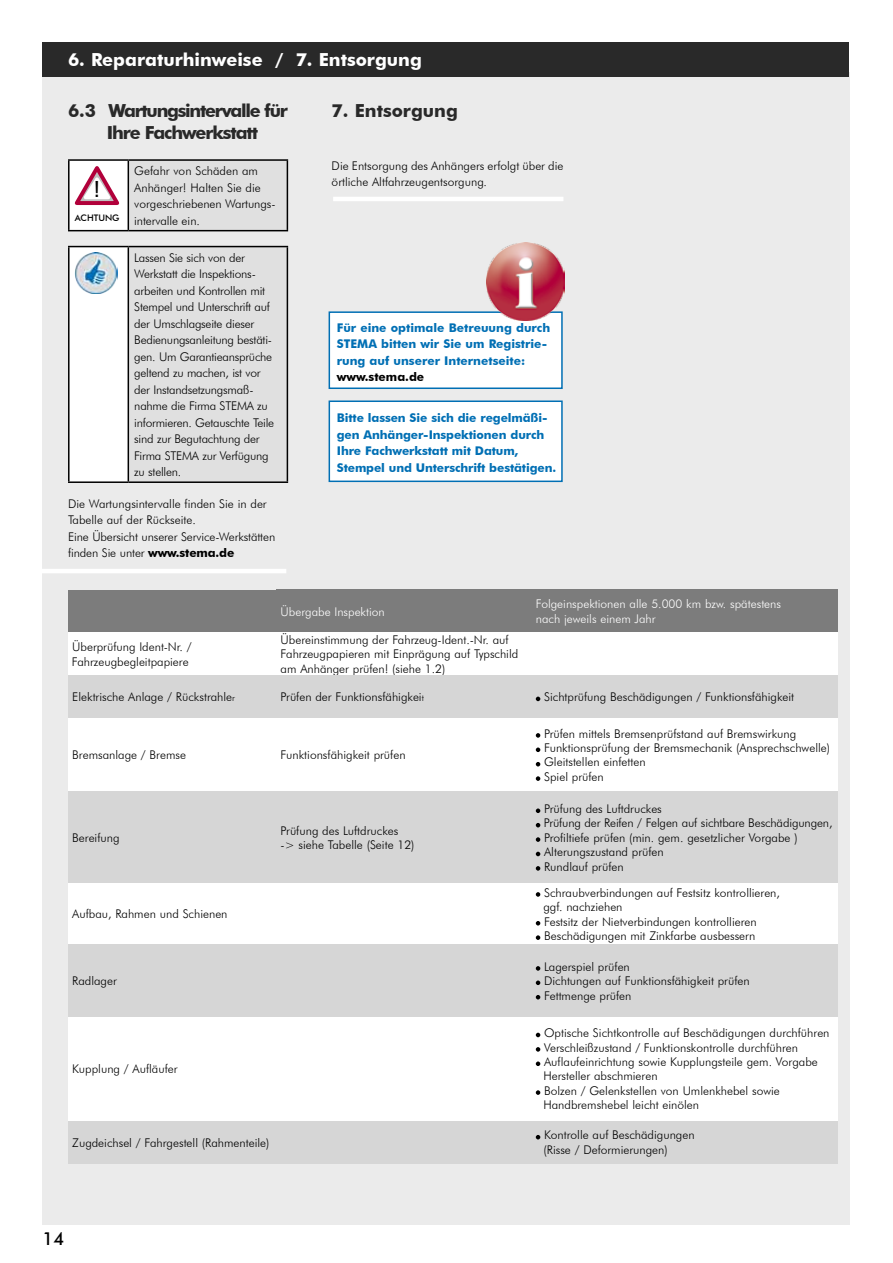
<style>
.page{position:relative;width:893px;height:1263px;background:#fff}
.page>*{position:absolute;margin:0;border:0;box-sizing:border-box;transform-origin:0 0}
.t1{font:24.6px "Serifa BT";color:#000}
.t2{font:700 18px/21.6px "Futura BT";letter-spacing:-.06em;color:#292929;text-align:center}
.t3{font:700 18px "Futura BT";color:#fff}
.t4{font:700 18px "Futura BT";color:#292929}
.t5{font:500 18px "Futura BT";color:#000}
.t6{font:300 12px/14.4px "Futura BT";color:#000}
.t7{font:300 12px/16.5px "Futura BT";letter-spacing:-.02em;color:#000}
.t8{font:700 12px/16.5px "Futura BT";letter-spacing:-.01em;color:#006fb4}
.t9{font:300 12px/14.4px "Futura BT";color:#fff}
.t10{font:700 12px "Futura BT";color:#000}
.t11{font:500 9px "Futura BT";color:#000}
.s1{font-weight:700}
.s2{font-size:9px}
</style>
<div class="page">
<div style="left:43px;top:72px;width:807px;height:1152px;background:#ebebeb"></div>
<div style="left:69px;top:160px;width:59px;height:71px;background:#fff"></div>
<div style="left:128px;top:160px;width:159px;height:71px;background:#e0e0e0"></div>
<hr style="left:68px;top:159px;width:60px;height:2px;background:#000">
<hr style="left:68px;top:161px;width:2px;height:69px;background:#000">
<hr style="left:128px;top:159px;width:160px;height:2px;background:#000">
<hr style="left:128px;top:161px;width:1px;height:69px;background:#000">
<hr style="left:287px;top:161px;width:1px;height:69px;background:#000">
<hr style="left:68px;top:230px;width:60px;height:1px;background:#000">
<hr style="left:128px;top:230px;width:160px;height:1px;background:#000">
<svg style="left:75px;top:166px;width:44px;height:39px"></svg>
<div style="left:69px;top:247px;width:59px;height:235px;background:#fff"></div>
<div style="left:128px;top:247px;width:159px;height:235px;background:#e0e0e0"></div>
<hr style="left:68px;top:246px;width:60px;height:1px;background:#000">
<hr style="left:68px;top:247px;width:2px;height:234px;background:#000">
<hr style="left:128px;top:246px;width:160px;height:1px;background:#000">
<hr style="left:128px;top:247px;width:1px;height:234px;background:#000">
<hr style="left:287px;top:247px;width:1px;height:234px;background:#000">
<hr style="left:68px;top:481px;width:60px;height:2px;background:#000">
<hr style="left:128px;top:481px;width:160px;height:2px;background:#000">
<img style="left:75px;top:253px;width:43px;height:41px">
<div style="left:43px;top:43px;width:806px;height:34px;background:#292929"></div>
<div style="left:68px;top:590px;width:208px;height:42px;background:#7c7c7c"></div>
<div style="left:276px;top:590px;width:263px;height:42px;background:#7c7c7c"></div>
<div style="left:531px;top:590px;width:307px;height:42px;background:#7c7c7c"></div>
<div style="left:68px;top:632px;width:208px;height:43px;background:#fff"></div>
<div style="left:276px;top:632px;width:255px;height:43px;background:#fff"></div>
<div style="left:531px;top:632px;width:307px;height:43px;background:#fff"></div>
<div style="left:68px;top:675px;width:208px;height:43px;background:#d6d6d6"></div>
<div style="left:276px;top:675px;width:255px;height:43px;background:#d6d6d6"></div>
<div style="left:531px;top:675px;width:307px;height:43px;background:#d6d6d6"></div>
<svg style="left:536px;top:697px;width:4px;height:4px"></svg>
<div style="left:68px;top:718px;width:208px;height:73px;background:#fff"></div>
<div style="left:276px;top:718px;width:255px;height:73px;background:#fff"></div>
<div style="left:531px;top:718px;width:307px;height:73px;background:#fff"></div>
<svg style="left:536px;top:733px;width:4px;height:5px"></svg>
<svg style="left:536px;top:747px;width:4px;height:5px"></svg>
<svg style="left:536px;top:762px;width:4px;height:4px"></svg>
<svg style="left:536px;top:776px;width:4px;height:5px"></svg>
<div style="left:68px;top:791px;width:208px;height:92px;background:#d6d6d6"></div>
<div style="left:276px;top:791px;width:255px;height:92px;background:#d6d6d6"></div>
<div style="left:531px;top:791px;width:307px;height:92px;background:#d6d6d6"></div>
<svg style="left:536px;top:808px;width:4px;height:5px"></svg>
<svg style="left:536px;top:823px;width:4px;height:4px"></svg>
<svg style="left:536px;top:837px;width:4px;height:5px"></svg>
<svg style="left:536px;top:852px;width:4px;height:4px"></svg>
<svg style="left:536px;top:866px;width:4px;height:5px"></svg>
<div style="left:68px;top:883px;width:208px;height:61px;background:#fff"></div>
<div style="left:276px;top:883px;width:255px;height:61px;background:#fff"></div>
<div style="left:531px;top:883px;width:307px;height:61px;background:#fff"></div>
<svg style="left:536px;top:892px;width:4px;height:5px"></svg>
<svg style="left:536px;top:921px;width:4px;height:4px"></svg>
<svg style="left:536px;top:935px;width:4px;height:5px"></svg>
<div style="left:68px;top:944px;width:208px;height:73px;background:#d6d6d6"></div>
<div style="left:276px;top:944px;width:255px;height:73px;background:#d6d6d6"></div>
<div style="left:531px;top:944px;width:307px;height:73px;background:#d6d6d6"></div>
<svg style="left:536px;top:966px;width:4px;height:5px"></svg>
<svg style="left:536px;top:980px;width:4px;height:5px"></svg>
<svg style="left:536px;top:995px;width:4px;height:4px"></svg>
<div style="left:68px;top:1017px;width:208px;height:104px;background:#fff"></div>
<div style="left:276px;top:1017px;width:255px;height:104px;background:#fff"></div>
<div style="left:531px;top:1017px;width:307px;height:104px;background:#fff"></div>
<svg style="left:536px;top:1033px;width:4px;height:4px"></svg>
<svg style="left:536px;top:1047px;width:4px;height:5px"></svg>
<svg style="left:536px;top:1061px;width:4px;height:5px"></svg>
<svg style="left:536px;top:1090px;width:4px;height:5px"></svg>
<div style="left:68px;top:1121px;width:208px;height:42px;background:#d6d6d6"></div>
<div style="left:276px;top:1121px;width:255px;height:42px;background:#d6d6d6"></div>
<div style="left:531px;top:1121px;width:307px;height:42px;background:#d6d6d6"></div>
<svg style="left:536px;top:1135px;width:4px;height:4px"></svg>
<div style="left:329px;top:311px;width:234px;height:78px;background:#fff;border:2px solid #006fb4"></div>
<div style="left:329px;top:400px;width:234px;height:82px;background:#fff;border:2px solid #006fb4"></div>
<img style="left:487px;top:243px;width:77px;height:77px">
<hr style="left:29px;top:569px;width:257px;height:4px;background:#fff">
<hr style="left:333px;top:197px;width:230px;height:4px;background:#fff">
<h2 class="t3" style="left:68px;top:49px;width:355px">6. Reparaturhinweise / 7. Entsorgung</h2>
<h2 class="t2" style="left:68px;top:100px;width:221px">6.3 Wartungsintervalle für<br>I hre Fachwerkstatt</h2>
<p class="t6" style="left:134px;top:163px;width:143px;line-height:16.5px">Gefahr von Schäden am<br>Anhänger! Halten Sie die vorgeschriebenen Wartungs&shy;intervalle ein.</p>
<p class="t7" style="left:134px;top:249px;width:141px">Lassen Sie sich von der<br>Werkstatt die Inspektions&shy;arbeiten und Kontrollen mit<br>Stempel und Unterschrift auf der Umschlagseite dieser<br>Bedienungsanleitung bestäti&shy;gen. Um Garantieansprüche geltend zu machen, ist vor der Instandsetzungsmaß&shy;nahme die Firma STEMA zu informieren. Getauschte Teile sind zur Begutachtung der<br>Firma STEMA zur Verfügung zu stellen.</p>
<p class="t6" style="left:68px;top:495px;width:209px;line-height:16.5px">Die Wartungsintervalle finden Sie in der Tabelle auf der Rückseite.<br>Eine Übersicht unserer Service-Werkstätten finden Sie unter <span class="s1">www.stema.de</span></p>
<h1 class="t1" style="left:93px;top:175px;width:8px">!</h1>
<p class="t11" style="left:75px;top:213px;width:46px">ACHTUNG</p>
<h2 class="t4" style="left:332px;top:100px;width:128px">7. Entsorgung</h2>
<p class="t6" style="left:332px;top:157px;width:233px;line-height:16.5px">Die Entsorgung des Anhängers erfolgt über die örtliche Altfahrzeugentsorgung.</p>
<p class="t8" style="left:337px;top:319px;width:215px">Für eine optimale Betreuung durch<br>STEMA bitten wir Sie um Registrie&shy;rung auf unserer I nternetseite:</p>
<p class="t10" style="left:337px;top:370px;width:89px">www.stema.de</p>
<p class="t8" style="left:337px;top:409px;width:221px">Bitte lassen Sie sich die regelmäßi&shy;gen Anhänger-I nspektionen durch<br>I hre Fachwerkstatt mit Datum, Stempel und Unterschrift bestätigen.</p>
<p class="t9" style="left:281px;top:604px;width:106px">Übergabe Inspektion</p>
<p class="t9" style="left:536px;top:597px;width:247px">Folgeinspektionen alle 5.000 km bzw. spätestens nach jeweils einem Jahr</p>
<p class="t6" style="left:72px;top:640px;width:121px">Überprüfung Ident-Nr. /<br>Fahrzeugbegleitpapiere</p>
<p class="t6" style="left:281px;top:632px;width:239px">Übereinstimmung der Fahrzeug-Ident.-Nr. auf<br>Fahrzeugpapieren mit Einprägung auf Typschild am Anhänger prüfen! (siehe 1.2)</p>
<p class="t6" style="left:72px;top:690px;width:164px">Elektrische Anlage / Rückstrahle<span class="s2">r</span></p>
<p class="t6" style="left:281px;top:690px;width:145px">Prüfen der Funktionsfähigkei<span class="s2">t</span></p>
<p class="t6" style="left:544px;top:690px;width:252px">Sichtprüfung Beschädigungen / Funktionsfähigkeit</p>
<p class="t6" style="left:72px;top:748px;width:115px">Bremsanlage / Bremse</p>
<p class="t6" style="left:281px;top:748px;width:126px">Funktionsfähigkeit prüfen</p>
<p class="t6" style="left:72px;top:830px;width:49px">Bereifung</p>
<p class="t6" style="left:281px;top:823px;width:135px">Prüfung des Luftdruckes -&gt; siehe Tabelle (Seite 12)</p>
<p class="t6" style="left:72px;top:907px;width:157px">Aufbau, Rahmen und Schienen</p>
<p class="t6" style="left:68px;top:973px;width:51px">Radlager</p>
<p class="t6" style="left:72px;top:1062px;width:107px">Kupplung / Aufläufer</p>
<p class="t6" style="left:544px;top:726px;width:287px">Prüfen mittels Bremsenprüfstand auf Bremswirkung Funktionsprüfung der Bremsmechanik (Ansprechschwelle)<br>Gleitstellen einfetten<br>Spiel prüfen</p>
<p class="t6" style="left:544px;top:801px;width:290px">Prüfung des Luftdruckes<br>Prüfung der Reifen / Felgen auf sichtbare Beschädigungen, Profiltiefe prüfen (min. gem. gesetzlicher Vorgabe )<br>Alterungszustand prüfen<br>Rundlauf prüfen</p>
<p class="t6" style="left:543px;top:885px;width:238px">Schraubverbindungen auf Festsitz kontrollieren, ggf. nachziehen<br>Festsitz der Nietverbindungen kontrollieren Beschädigungen mit Zinkfarbe ausbessern</p>
<p class="t6" style="left:544px;top:959px;width:207px">Lagerspiel prüfen<br>Dichtungen auf Funktionsfähigkeit prüfen<br>Fettmenge prüfen</p>
<p class="t6" style="left:543px;top:1026px;width:288px">Optische Sichtkontrolle auf Beschädigungen durchführen Verschleißzustand / Funktionskontrolle durchführen Auflaufeinrichtung sowie Kupplungsteile gem. Vorgabe Hersteller abschmieren<br>Bolzen / Gelenkstellen von Umlenkhebel sowie Handbremshebel leicht einölen</p>
<p class="t6" style="left:72px;top:1135px;width:199px">Zugdeichsel / Fahrgestell (Rahmenteile)</p>
<p class="t6" style="left:543px;top:1128px;width:153px">Kontrolle auf Beschädigungen (Risse / Deformierungen)</p>
<h2 class="t5" style="left:43px;top:1228px;width:23px">14</h2>
</div>
